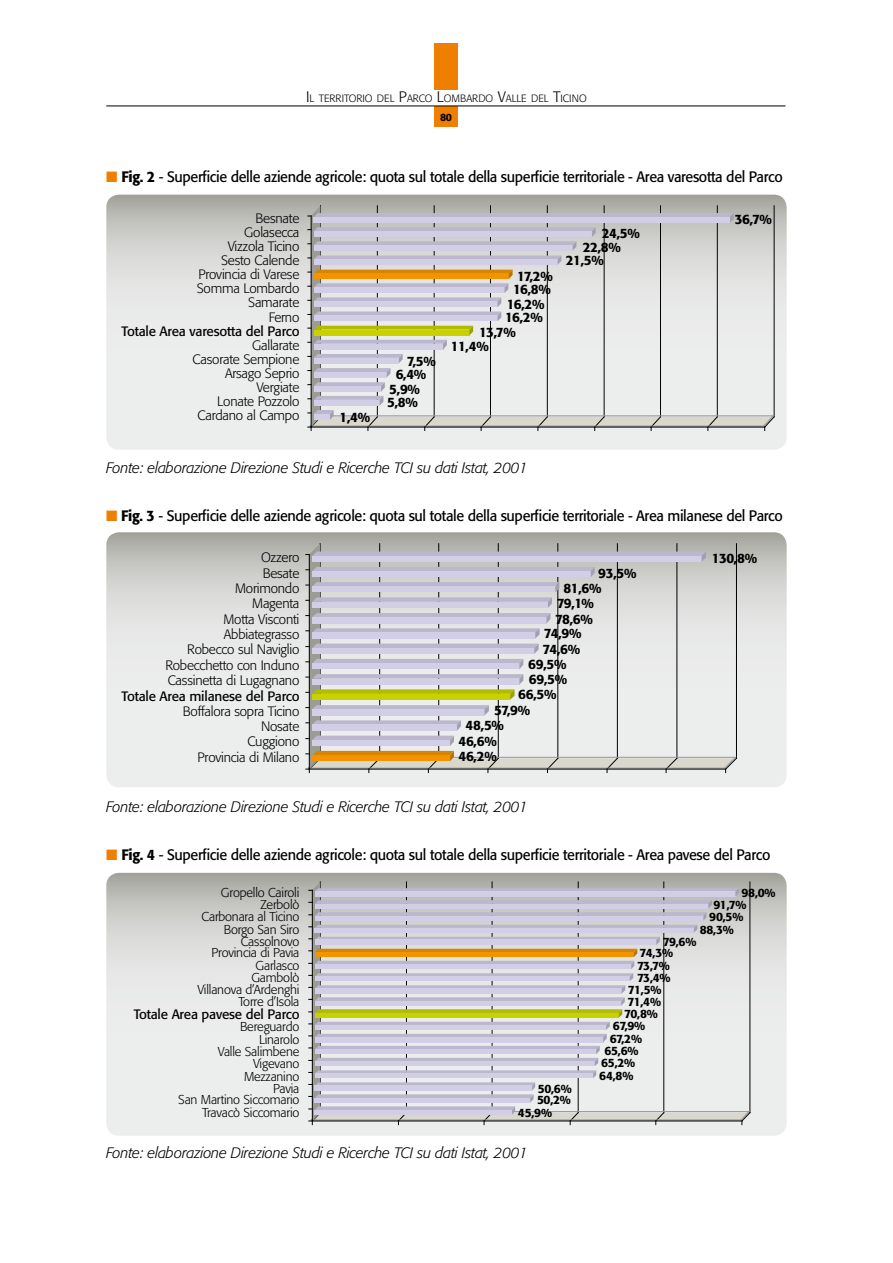
<style>
.page{position:relative;width:893px;height:1263px;background:#fff}
.page>*{position:absolute;margin:0;border:0;box-sizing:border-box;transform-origin:0 0}
.t1{font:15px "Formata";letter-spacing:-.025em;color:#000;scale:.96 1}
.t2{font:italic 300 15px "Formata";letter-spacing:-.015em;color:#000}
.t3{font:300 13.5px/14.1px "Formata";letter-spacing:-.015em;color:#000;text-align:right}
.t4{font:500 13.5px/12.8px "Formata";letter-spacing:-.06em;color:#000}
.t5{font:13.5px "Formata";letter-spacing:-.015em;color:#000}
.t6{font:300 12.75px "Formata";letter-spacing:-.015em;color:#000}
.t7{font:500 12px "Formata";letter-spacing:-.04em;color:#000}
.t8{font:300 10.5px/19.2px "Formata";color:#000;text-align:center}
.s1{font-size:15px}
.s2{font-weight:500}
.s3{color:#ee7f00}
</style>
<div class="page">
<div style="left:434px;top:106px;width:24px;height:21px;background:#ee7f00"></div>
<hr style="left:106px;top:106px;width:679px;height:1px;background:#000">
<div style="left:434px;top:43px;width:24px;height:46px;background:#ee7f00"></div>
<svg style="left:106px;top:195px;width:681px;height:255px;background:#dddddc"></svg>
<svg style="left:106px;top:532px;width:681px;height:255px;background:#dddedc"></svg>
<svg style="left:106px;top:873px;width:681px;height:263px;background:#dededd"></svg>
<svg style="left:308px;top:206px;width:468px;height:224px;background:#d2d1cf"></svg>
<svg style="left:304px;top:541px;width:436px;height:232px;background:#c7c8c4"></svg>
<svg style="left:306px;top:544px;width:432px;height:228px;background:#d2d0cf"></svg>
<svg style="left:306px;top:880px;width:447px;height:245px;background:#cdcecb"></svg>
<svg style="left:309px;top:882px;width:442px;height:242px;background:#d2cfcf"></svg>
<p class="t8" style="left:306px;top:89px;width:282px"><span class="s1">I</span> L TERRITORIO DEL <span class="s1">P</span>ARCO <span class="s1">L</span>OMBARDO <span class="s1">V</span>ALLE DEL <span class="s1">T</span>ICINO<br><span class="s2">80</span></p>
<p class="t1" style="left:106px;top:168px;width:706px"><span class="s3">■</span> <span class="s2">Fig. 2</span> - Superficie delle aziende agricole: quota sul totale della superficie territoriale - Area varesotta del Parco</p>
<p class="t3" style="left:256px;top:211px;width:45px">Besnate</p>
<p class="t3" style="left:244px;top:225px;width:57px">Golasecca</p>
<p class="t3" style="left:228px;top:239px;width:73px">Vizzola Ticino</p>
<p class="t3" style="left:221px;top:254px;width:80px">Sesto Calende</p>
<p class="t3" style="left:198px;top:268px;width:103px">Provincia di Varese</p>
<p class="t3" style="left:197px;top:282px;width:104px">Somma Lombardo</p>
<p class="t4" style="left:517px;top:270px;width:37px">17,2%</p>
<p class="t4" style="left:513px;top:283px;width:39px">16,8%</p>
<p class="t4" style="left:602px;top:226px;width:40px">24,5%</p>
<p class="t4" style="left:583px;top:240px;width:40px">22,8%</p>
<p class="t4" style="left:566px;top:254px;width:40px">21,5%</p>
<p class="t4" style="left:735px;top:213px;width:39px">36,7%</p>
<p class="t3" style="left:248px;top:296px;width:53px">Samarate</p>
<p class="t3" style="left:269px;top:310px;width:32px">Ferno</p>
<p class="t5" style="left:122px;top:323px;width:180px">Totale Area varesotta del Parco</p>
<p class="t3" style="left:193px;top:338px;width:108px">Gallarate<br>Casorate Sempione<br>Arsago Seprio<br>Vergiate<br>Lonate Pozzolo<br>Cardano al Campo</p>
<p class="t4" style="left:339px;top:410px;width:32px">1,4%</p>
<p class="t4" style="left:396px;top:355px;width:42px;text-indent:11px">7,5%<br>6,4%</p>
<p class="t4" style="left:387px;top:383px;width:34px">5,9%<br>5,8%</p>
<p class="t4" style="left:507px;top:298px;width:39px">16,2%</p>
<p class="t4" style="left:505px;top:311px;width:39px">16,2%</p>
<p class="t4" style="left:479px;top:325px;width:38px">13,7%</p>
<p class="t4" style="left:451px;top:340px;width:39px">11,4%</p>
<p class="t2" style="left:106px;top:459px;width:423px">Fonte: elaborazione Direzione Studi e Ricerche TCI su dati Istat, 2001</p>
<p class="t1" style="left:106px;top:507px;width:706px"><span class="s3">■</span> <span class="s2">Fig. 3</span> - Superficie delle aziende agricole: quota sul totale della superficie territoriale - Area milanese del Parco</p>
<p class="t3" style="left:261px;top:551px;width:40px">Ozzero</p>
<p class="t4" style="left:712px;top:552px;width:47px">130,8%</p>
<p class="t3" style="left:263px;top:566px;width:38px">Besate</p>
<p class="t4" style="left:598px;top:567px;width:40px">93,5%</p>
<p class="t3" style="left:235px;top:581px;width:66px">Morimondo</p>
<p class="t4" style="left:564px;top:582px;width:39px">81,6%</p>
<p class="t3" style="left:252px;top:597px;width:49px">Magenta</p>
<p class="t3" style="left:223px;top:612px;width:77px">Motta Visconti</p>
<p class="t4" style="left:557px;top:596px;width:39px">79,1%</p>
<p class="t4" style="left:555px;top:612px;width:39px">78,6%</p>
<p class="t3" style="left:224px;top:627px;width:77px">Abbiategrasso</p>
<p class="t3" style="left:187px;top:643px;width:114px">Robecco sul Naviglio</p>
<p class="t3" style="left:165px;top:658px;width:135px">Robecchetto con Induno</p>
<p class="t4" style="left:544px;top:627px;width:39px">74,9%</p>
<p class="t4" style="left:542px;top:643px;width:39px">74,6%</p>
<p class="t4" style="left:528px;top:658px;width:40px">69,5%</p>
<p class="t3" style="left:168px;top:673px;width:133px">Cassinetta di Lugagnano</p>
<p class="t3" style="left:183px;top:703px;width:118px;line-height:15.3px">Boffalora sopra Ticino<br>Nosate<br>Cuggiono<br>Provincia di Milano</p>
<p class="t5" style="left:122px;top:688px;width:180px">Totale Area milanese del Parco</p>
<p class="t4" style="left:529px;top:673px;width:40px">69,5%</p>
<p class="t4" style="left:494px;top:704px;width:38px">57,9%</p>
<p class="t4" style="left:466px;top:719px;width:40px">48,5%</p>
<p class="t4" style="left:458px;top:735px;width:40px">46,6%</p>
<p class="t4" style="left:458px;top:749px;width:40px">46,2%</p>
<p class="t4" style="left:518px;top:688px;width:40px">66,5%</p>
<p class="t2" style="left:106px;top:798px;width:423px">Fonte: elaborazione Direzione Studi e Ricerche TCI su dati Istat, 2001</p>
<p class="t1" style="left:106px;top:846px;width:693px"><span class="s3">■</span> <span class="s2">Fig. 4</span> - Superficie delle aziende agricole: quota sul totale della superficie territoriale - Area pavese del Parco</p>
<p class="t6" style="left:221px;top:885px;width:80px">Gropello Cairoli</p>
<p class="t6" style="left:260px;top:897px;width:40px">Zerbolò</p>
<p class="t6" style="left:202px;top:909px;width:99px">Carbonara al Ticino</p>
<p class="t6" style="left:224px;top:921px;width:77px">Borgo San Siro</p>
<p class="t6" style="left:241px;top:934px;width:60px">Cassolnovo</p>
<p class="t6" style="left:211px;top:945px;width:89px">Provincia di Pavia</p>
<p class="t6" style="left:256px;top:958px;width:45px">Garlasco</p>
<p class="t6" style="left:251px;top:970px;width:50px">Gambolò</p>
<p class="t6" style="left:198px;top:982px;width:103px">Villanova d’Ardenghi</p>
<p class="t6" style="left:238px;top:994px;width:62px">Torre d’Isola</p>
<p class="t5" style="left:134px;top:1006px;width:168px">Totale Area pavese del Parco</p>
<p class="t6" style="left:240px;top:1019px;width:61px">Bereguardo</p>
<p class="t6" style="left:259px;top:1032px;width:42px">Linarolo</p>
<p class="t6" style="left:218px;top:1044px;width:83px">Valle Salimbene</p>
<p class="t6" style="left:253px;top:1056px;width:48px">Vigevano</p>
<p class="t6" style="left:244px;top:1069px;width:57px">Mezzanino</p>
<p class="t6" style="left:273px;top:1080px;width:28px">Pavia</p>
<p class="t6" style="left:178px;top:1092px;width:123px">San Martino Siccomario</p>
<p class="t6" style="left:202px;top:1105px;width:99px">Travacò Siccomario</p>
<p class="t7" style="left:538px;top:1081px;width:35px">50,6%</p>
<p class="t7" style="left:537px;top:1093px;width:35px">50,2%</p>
<p class="t7" style="left:518px;top:1105px;width:36px">45,9%</p>
<p class="t2" style="left:106px;top:1143px;width:423px">Fonte: elaborazione Direzione Studi e Ricerche TCI su dati Istat, 2001</p>
<p class="t7" style="left:741px;top:885px;width:36px">98,0%</p>
<p class="t7" style="left:714px;top:897px;width:34px">91,7%</p>
<p class="t7" style="left:709px;top:909px;width:36px">90,5%</p>
<p class="t7" style="left:700px;top:922px;width:36px">88,3%</p>
<p class="t7" style="left:663px;top:934px;width:35px">79,6%</p>
<p class="t7" style="left:640px;top:946px;width:35px">74,3%</p>
<p class="t7" style="left:637px;top:958px;width:34px">73,7%</p>
<p class="t7" style="left:637px;top:970px;width:35px">73,4%</p>
<p class="t7" style="left:628px;top:982px;width:35px">71,5%</p>
<p class="t7" style="left:627px;top:994px;width:35px">71,4%</p>
<p class="t7" style="left:624px;top:1007px;width:35px">70,8%</p>
<p class="t7" style="left:613px;top:1018px;width:34px">67,9%</p>
<p class="t7" style="left:610px;top:1031px;width:34px">67,2%</p>
<p class="t7" style="left:604px;top:1043px;width:36px">65,6%</p>
<p class="t7" style="left:601px;top:1055px;width:36px">65,2%</p>
<p class="t7" style="left:599px;top:1068px;width:36px">64,8%</p>
</div>
